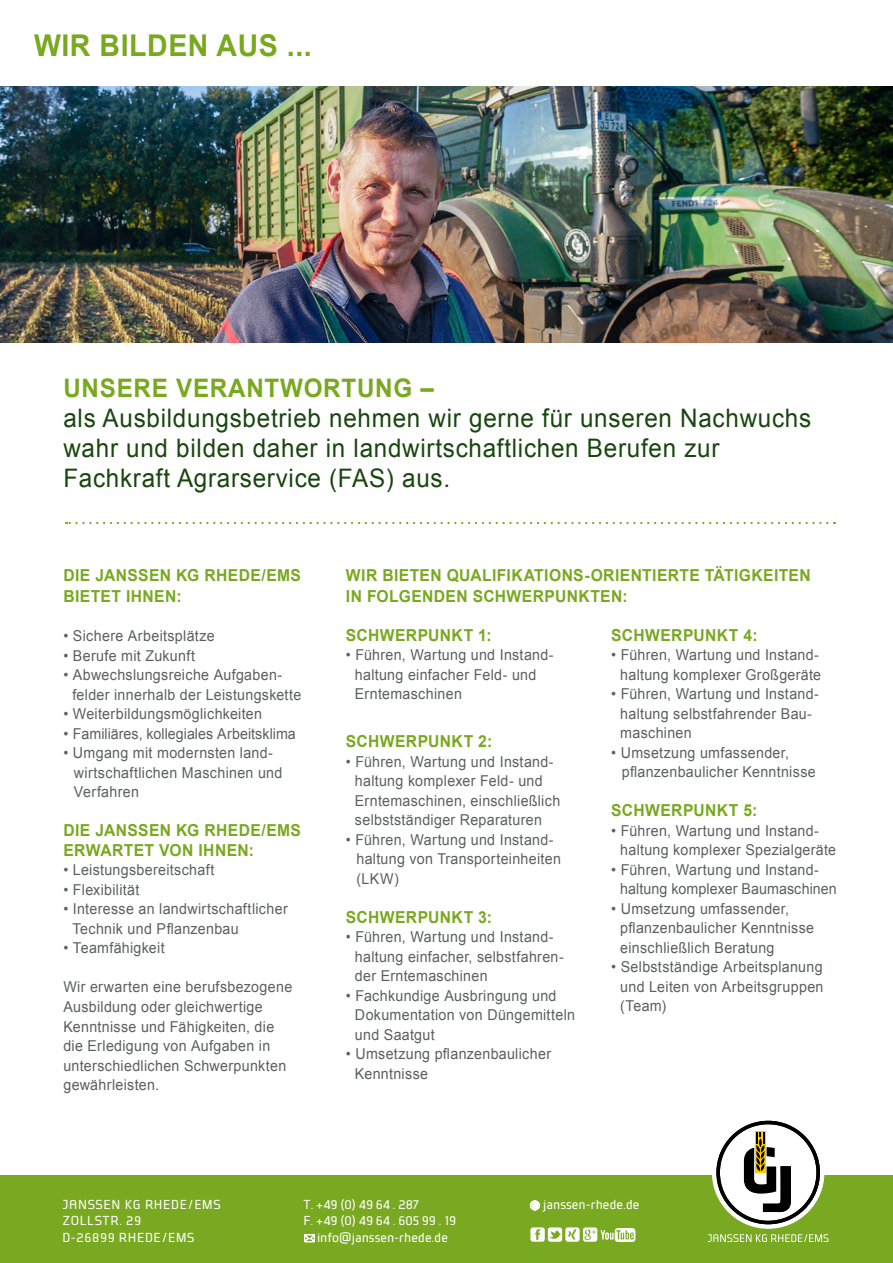
<style>
.page{position:relative;width:893px;height:1263px;background:#fff}
.page>*{position:absolute;margin:0;border:0;box-sizing:border-box;transform-origin:0 0}
.t1{font:700 30px "Arial";letter-spacing:.02em;color:#79a821;scale:.95 1}
.t2{font:25.5px/30px "Arial";letter-spacing:.03em;color:#18460e;scale:.95 1}
.t3{font:700 25.5px "Arial";letter-spacing:.03em;color:#79a821;scale:.95 1}
.t4{font:700 16.5px/21px "Arial";letter-spacing:.025em;color:#79a821;scale:.95 1}
.t5{font:15px/19.5px "Arial";letter-spacing:.02em;color:#5c5f5f;scale:.95 1}
.t6{font:15px "Arial";color:#5c5f5f;scale:.95 1}
.t7{font:13.5px "Deria Sans";color:#fff}
.t8{font:13.5px/16.5px "Deria Sans";letter-spacing:.05em;color:#fff}
</style>
<div class="page">
<img style="left:0;top:87px;width:893px;height:255px">
<div style="left:0;top:1176px;width:893px;height:87px;background:#79a821"></div>
<svg style="left:530px;top:1227px;width:105px;height:15px"></svg>
<svg style="left:304px;top:1234px;width:11px;height:8px"></svg>
<svg style="left:530px;top:1201px;width:10px;height:9px"></svg>
<svg style="left:66px;top:522px;width:761px;height:2px"></svg>
<svg style="left:708px;top:1120px;width:121px;height:122px"></svg>
<h1 class="t1" style="left:34px;top:29px;width:294px">WIR BILDEN AUS ...</h1>
<h2 class="t3" style="left:63px;top:374px;width:392px">UNSERE VERANTWORTUNG –</h2>
<h2 class="t2" style="left:63px;top:403px;width:789px">als Ausbildungsbetrieb nehmen wir gerne für unseren Nachwuchs wahr und bilden daher in landwirtschaftlichen Berufen zur<br>Fachkraft Agrarservice (FAS) aus.</h2>
<p class="t4" style="left:63px;top:565px;width:252px">DIE JANSSEN KG RHEDE/EMS<br>BIETET IHNEN:</p>
<p class="t5" style="left:63px;top:626px;width:161px">• Sichere Arbeitsplätze</p>
<p class="t5" style="left:63px;top:646px;width:140px">• Berufe mit Zukunft</p>
<p class="t5" style="left:72px;top:665px;width:242px;text-indent:-9px">• Abwechslungsreiche Aufgaben&shy;felder innerhalb der Leistungskette</p>
<p class="t5" style="left:63px;top:704px;width:211px">• Weiterbildungsmöglichkeiten</p>
<p class="t6" style="left:63px;top:725px;width:246px">• Familiäres, kollegiales Arbeitsklima</p>
<p class="t5" style="left:74px;top:743px;width:221px;text-indent:-11px">• Umgang mit modernsten land&shy;wirtschaftlichen Maschinen und<br>Verfahren</p>
<p class="t4" style="left:63px;top:821px;width:252px;line-height:19.5px">DIE JANSSEN KG RHEDE/EMS<br>ERWARTET VON IHNEN:</p>
<p class="t5" style="left:63px;top:860px;width:160px">• Leistungsbereitschaft</p>
<p class="t5" style="left:63px;top:880px;width:82px">• Flexibilität</p>
<p class="t5" style="left:72px;top:899px;width:228px;text-indent:-9px">• Interesse an landwirtschaftlicher<br>Technik und Pflanzenbau</p>
<p class="t5" style="left:63px;top:938px;width:108px">• Teamfähigkeit</p>
<p class="t5" style="left:63px;top:977px;width:242px">Wir erwarten eine berufsbezogene<br>Ausbildung oder gleichwertige<br>Kenntnisse und Fähigkeiten, die die Erledigung von Aufgaben in unterschiedlichen Schwerpunkten gewährleisten.</p>
<p class="t4" style="left:346px;top:565px;width:491px">WIR BIETEN QUALIFIKATIONS-ORIENTIERTE TÄTIGKEITEN<br>IN FOLGENDEN SCHWERPUNKTEN:</p>
<p class="t4" style="left:346px;top:624px;width:155px">SCHWERPUNKT 1:</p>
<p class="t5" style="left:355px;top:645px;width:211px;text-indent:-9px">• Führen, Wartung und Instand&shy;haltung einfacher Feld- und<br>Erntemaschinen</p>
<p class="t4" style="left:346px;top:731px;width:156px">SCHWERPUNKT 2:</p>
<p class="t5" style="left:355px;top:752px;width:218px;text-indent:-9px">• Führen, Wartung und Instand&shy;haltung komplexer Feld- und<br>Erntemaschinen, einschließlich selbstständiger Reparaturen</p>
<p class="t5" style="left:356px;top:830px;width:217px;text-indent:-11px">• Führen, Wartung und Instand&shy;haltung von Transporteinheiten (LKW)</p>
<p class="t4" style="left:346px;top:906px;width:155px">SCHWERPUNKT 3:</p>
<p class="t5" style="left:355px;top:927px;width:221px;text-indent:-9px">• Führen, Wartung und Instand&shy;haltung einfacher, selbstfahren&shy;der Erntemaschinen</p>
<p class="t5" style="left:355px;top:986px;width:233px;text-indent:-9px">• Fachkundige Ausbringung und<br>Dokumentation von Düngemitteln und Saatgut</p>
<p class="t5" style="left:355px;top:1044px;width:208px;text-indent:-9px">• Umsetzung pflanzenbaulicher<br>Kenntnisse</p>
<p class="t4" style="left:611px;top:624px;width:155px">SCHWERPUNKT 4:</p>
<p class="t5" style="left:611px;top:645px;width:223px;text-align:right">• Führen, Wartung und Instand&shy;haltung komplexer Großgeräte</p>
<p class="t5" style="left:620px;top:684px;width:211px;text-indent:-9px">• Führen, Wartung und Instand&shy;haltung selbstfahrender Bau&shy;maschinen</p>
<p class="t5" style="left:622px;top:743px;width:206px;text-indent:-10px">• Umsetzung umfassender, pflanzenbaulicher Kenntnisse</p>
<p class="t4" style="left:611px;top:800px;width:155px">SCHWERPUNKT 5:</p>
<p class="t5" style="left:620px;top:821px;width:229px;text-indent:-9px">• Führen, Wartung und Instand&shy;haltung komplexer Spezialgeräte</p>
<p class="t5" style="left:620px;top:860px;width:230px;text-indent:-9px">• Führen, Wartung und Instand&shy;haltung komplexer Baumaschinen</p>
<p class="t5" style="left:620px;top:899px;width:206px;text-indent:-9px">• Umsetzung umfassender, pflanzenbaulicher Kenntnisse einschließlich Beratung</p>
<p class="t5" style="left:620px;top:957px;width:215px;text-align:justify;text-indent:-9px">• Selbstständige Arbeitsplanung und Leiten von Arbeitsgruppen (Team)</p>
<p class="t7" style="left:304px;top:1197px;width:117px">T. +49 (0) 49 64 . 287</p>
<p class="t7" style="left:304px;top:1214px;width:154px">F. +49 (0) 49 64 . 605 99 . 19</p>
<p class="t7" style="left:317px;top:1230px;width:132px">info@janssen-rhede.de</p>
<p class="t8" style="left:63px;top:1196px;width:160px">JANSSEN KG RHEDE/EMS<br>ZOLLSTR. 29<br>D-26899 RHEDE/EMS</p>
<p class="t7" style="left:543px;top:1197px;width:98px">janssen-rhede.de</p>
</div>
